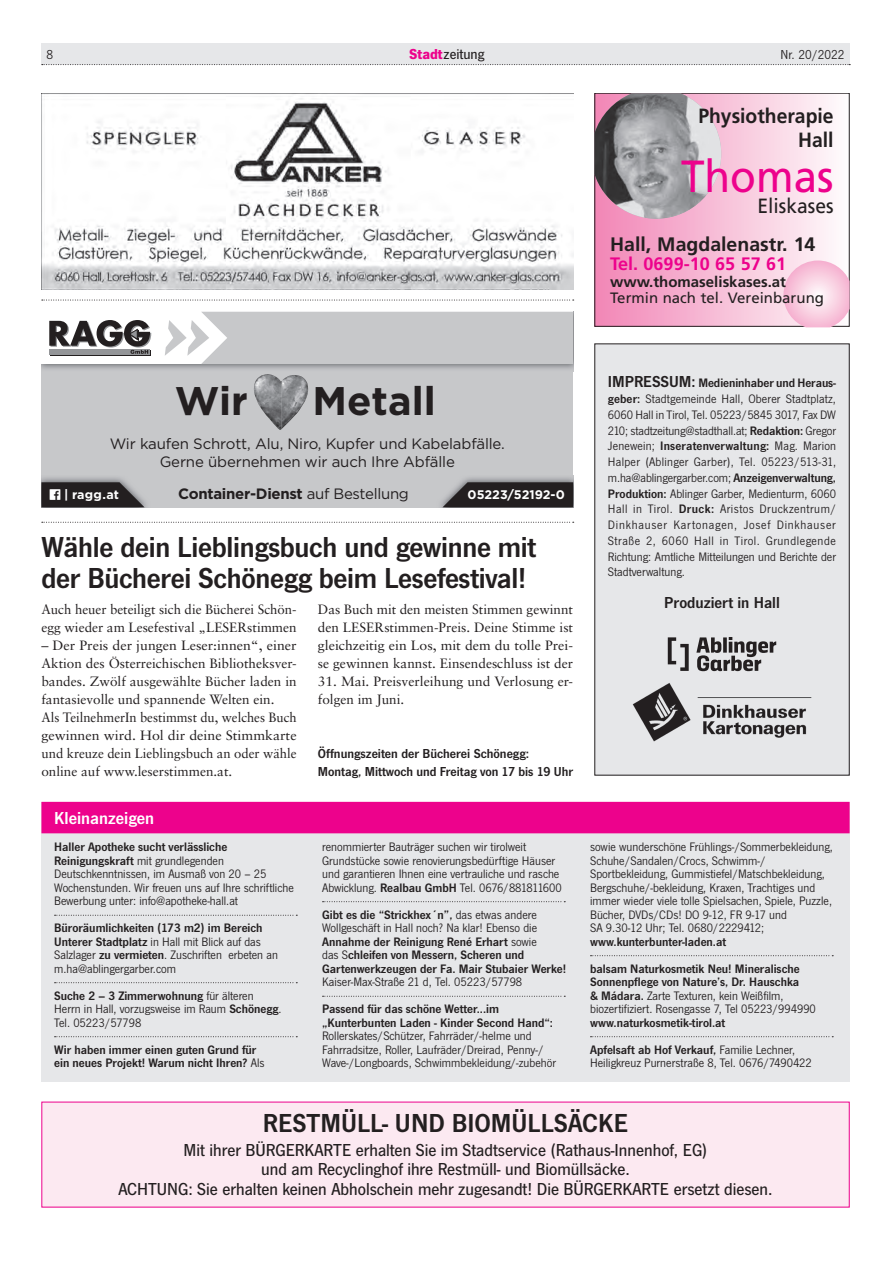
<style>
.page{position:relative;width:893px;height:1265px;background:#fff}
.page>*{position:absolute;margin:0;border:0;box-sizing:border-box;transform-origin:0 0}
.t1{font:45px "Frutiger";color:#ed028c;scale:.94 1}
.t2{font:700 39.9px "Gotham";color:#231f20}
.t3{font:600 30px/31.5px "News Got T";letter-spacing:-.01em;color:#231f20}
.t4{font:600 27px "News Got T";color:#231f20}
.t5{font:700 20.55px/24.8px "Frutiger";color:#231f20;text-align:right;scale:.94 1}
.t6{font:20.55px "Frutiger";color:#231f20;scale:.94 1}
.t7{font:700 19.5px "Frutiger";color:#231f20}
.t8{font:500 18px/19.5px "News Got T";color:#231f20;text-align:center}
.t9{font:700 18px "Frutiger";color:#ed028c}
.t10{font:600 18px "News Got T";color:#fff}
.t11{font:600 16.5px "News Got T";color:#231f20}
.t12{font:15px/18px "Gotham";letter-spacing:-.01em;color:#231f20;text-align:center}
.t13{font:700 15px "Gotham";letter-spacing:-.02em;color:#231f20}
.t14{font:15px "Frutiger";color:#231f20}
.t15{font:700 15px "Frutiger";color:#231f20}
.t16{font:500 15px "News Got T";color:#231f20}
.t17{font:13.5px/18px "Sabon";color:#231f20;scale:1.05 1}
.t18{font:13.5px/18px "Sabon";color:#231f20}
.t19{font:600 13.5px/18px "News Got T";color:#231f20}
.t20{font:13.5px "News Got T";color:#231f20}
.t21{font:12.75px/13.5px "News Got T";color:#231f20}
.t22{font:600 12.75px/13.5px "News Got T";color:#231f20}
.t23{font:700 12.45px "Gotham";color:#fff}
.s1{font-weight:700;color:#ed028c}
.s2{font-weight:400}
.s3{font-weight:600}
.s4{font-weight:600;font-size:16.5px}
</style>
<div class="page">
<div style="left:41px;top:43px;width:808px;height:22px;background:#e6e7e9"></div>
<svg style="left:42px;top:64px;width:808px;height:1px"></svg>
<div style="left:595px;top:344px;width:254px;height:431px;background:#e6e7e9"></div>
<img style="left:633px;top:683px;width:178px;height:58px">
<svg style="left:668px;top:637px;width:108px;height:34px"></svg>
<div style="left:41px;top:802px;width:808px;height:279px;background:#e6e7e9"></div>
<div style="left:41px;top:802px;width:808px;height:31px;background:#ed028c"></div>
<svg style="left:55px;top:915px;width:242px;height:1px"></svg>
<svg style="left:55px;top:982px;width:242px;height:1px"></svg>
<svg style="left:55px;top:1036px;width:242px;height:1px"></svg>
<svg style="left:322px;top:901px;width:243px;height:1px"></svg>
<svg style="left:322px;top:996px;width:243px;height:1px"></svg>
<svg style="left:590px;top:955px;width:243px;height:1px"></svg>
<svg style="left:590px;top:1036px;width:243px;height:1px"></svg>
<img style="left:41px;top:94px;width:532px;height:195px">
<div style="left:595px;top:94px;width:254px;height:232px;background:linear-gradient(to right,#f185b6,#fefbfc)"></div>
<img style="left:594px;top:94px;width:127px;height:125px">
<svg style="left:783px;top:260px;width:66px;height:67px;background:#f6cddf"></svg>
<svg style="left:42px;top:300px;width:532px;height:1px"></svg>
<div style="left:42px;top:1102px;width:807px;height:105px;background:#fce9f1"></div>
<div style="left:41px;top:312px;width:532px;height:195px;background:#c7c8ca"></div>
<svg style="left:442px;top:482px;width:131px;height:25px;background:#332f30"></svg>
<div style="left:41px;top:312px;width:532px;height:52px;background:#fff"></div>
<div style="left:51px;top:350px;width:100px;height:6px;background:#231f20"></div>
<div style="left:49px;top:349px;width:101px;height:6px;background:#939598"></div>
<svg style="left:49px;top:320px;width:102px;height:34px"></svg>
<img style="left:254px;top:374px;width:54px;height:28px">
<img style="left:257px;top:402px;width:47px;height:28px">
<svg style="left:165px;top:311px;width:409px;height:53px;background:#cccdcf"></svg>
<svg style="left:41px;top:521px;width:533px;height:2px"></svg>
<svg style="left:41px;top:482px;width:103px;height:26px;background:#373435"></svg>
<p class="t20" style="left:47px;top:47px;width:8px">8</p>
<p class="t16" style="left:409px;top:46px;width:77px"><span class="s1">Stadt</span>zeitung</p>
<p class="t20" style="left:780px;top:47px;width:65px">Nr. 20/2022</p>
<h3 class="t5" style="left:698px;top:103px;width:145px">Physiotherapie<br>Hall</h3>
<h1 class="t1" style="left:681px;top:150px;width:164px">Thomas</h1>
<h3 class="t6" style="left:757px;top:194px;width:83px">Eliskases</h3>
<h3 class="t7" style="left:610px;top:233px;width:207px">Hall, Magdalenastr. 14</h3>
<h3 class="t9" style="left:610px;top:253px;width:178px">Tel. 0699-10 65 57 61</h3>
<p class="t15" style="left:610px;top:273px;width:177px">www.thomaseliskases.at</p>
<p class="t14" style="left:610px;top:289px;width:215px">Termin nach tel. Vereinbarung</p>
<h2 class="t2" style="left:175px;top:374px;width:74px">Wir</h2>
<h2 class="t2" style="left:312px;top:374px;width:125px">Metall</h2>
<p class="t12" style="left:110px;top:435px;width:396px">Wir kaufen Schrott, Alu, Niro, Kupfer und Kabelabfälle.<br>Gerne übernehmen wir auch Ihre Abfälle</p>
<p class="t13" style="left:178px;top:484px;width:232px">Container-Dienst <span class="s2">auf Bestellung</span></p>
<p class="t23" style="left:64px;top:486px;width:57px">| ragg.at</p>
<p class="t23" style="left:467px;top:486px;width:99px">05223/52192-0</p>
<h3 class="t3" style="left:41px;top:530px;width:496px">Wähle dein Lieblingsbuch und gewinne mit der Bücherei Schönegg beim Lesefestival!</h3>
<p class="t18" style="left:41px;top:600px;width:257px">Auch heuer beteiligt sich die Bücherei Schön&shy;egg wieder am Lesefestival „LESERstimmen</p>
<p class="t17" style="left:41px;top:636px;width:244px">– Der Preis der jungen Leser:innen“, einer Aktion des Österreichischen Bibliotheksver&shy;bandes. Zwölf ausgewählte Bücher laden in fantasievolle und spannende Welten ein.<br>Als TeilnehmerIn bestimmst du, welches Buch gewinnen wird. Hol dir deine Stimmkarte und kreuze dein Lieblingsbuch an oder wähle online auf www.leserstimmen.at.</p>
<p class="t18" style="left:318px;top:600px;width:257px;text-align:justify">Das Buch mit den meisten Stimmen gewinnt den LESERstimmen-Preis. Deine Stimme ist gleichzeitig ein Los, mit dem du tolle Prei&shy;se gewinnen kannst. Einsendeschluss ist der</p>
<p class="t18" style="left:318px;top:672px;width:257px">31. Mai. Preisverleihung und Verlosung er&shy;folgen im Juni.</p>
<p class="t19" style="left:318px;top:744px;width:257px">Öffnungszeiten der Bücherei Schönegg:<br>Montag, Mittwoch und Freitag von 17 bis 19 Uhr</p>
<h3 class="t10" style="left:54px;top:807px;width:102px">Kleinanzeigen</h3>
<p class="t21" style="left:54px;top:840px;width:241px"><span class="s3">Haller Apotheke sucht verlässliche Reinigungskraft</span> mit grundlegenden Deutschkenntnissen, im Ausmaß von 20 – 25<br>Wochenstunden. Wir freuen uns auf Ihre schriftliche Bewerbung unter: info@apotheke-hall.at</p>
<p class="t21" style="left:54px;top:921px;width:225px"><span class="s3">Büroräumlichkeiten (173 m2) im Bereich Unterer Stadtplatz</span> in Hall mit Blick auf das Salzlager <span class="s3">zu vermieten</span>. Zuschriften erbeten an m.ha@ablingergarber.com</p>
<p class="t21" style="left:54px;top:988px;width:229px"><span class="s3">Suche 2 – 3 Zimmerwohnung</span> für älteren<br>Herrn in Hall, vorzugsweise im Raum <span class="s3">Schönegg</span>.<br>Tel. 05223/57798</p>
<p class="t22" style="left:54px;top:1042px;width:212px">Wir haben immer einen guten Grund für ein neues Projekt! Warum nicht Ihren? <span class="s2">Als</span></p>
<p class="t21" style="left:322px;top:840px;width:241px">renommierter Bauträger suchen wir tirolweit Grundstücke sowie renovierungsbedürftige Häuser und garantieren Ihnen eine vertrauliche und rasche Abwicklung. <span class="s3">Realbau GmbH</span> Tel. 0676/881811600</p>
<p class="t22" style="left:322px;top:907px;width:245px">Gibt es die “Strickhex´n”, <span class="s2">das etwas andere Wollgeschäft in Hall noch? Na klar! Ebenso die </span>Annahme der Reinigung René Erhart <span class="s2">sowie<br>das S</span>chleifen von Messern, Scheren und Gartenwerkzeugen der Fa. Mair Stubaier Werke!</p>
<p class="t21" style="left:322px;top:975px;width:202px">Kaiser-Max-Straße 21 d, Tel. 05223/57798</p>
<p class="t22" style="left:322px;top:1002px;width:232px">Passend für das schöne Wetter...im „Kunterbunten Laden - Kinder Second Hand“:</p>
<p class="t21" style="left:322px;top:1029px;width:235px">Rollerskates/Schützer, Fahrräder/-helme und<br>Fahrradsitze, Roller, Laufräder/Dreirad, Penny-/<br>Wave-/Longboards, Schwimmbekleidung/-zubehör</p>
<p class="t21" style="left:608px;top:375px;width:230px;line-height:15.8px;text-align:justify"><span class="s4">IMPRESSUM:</span> <span class="s3">Medieninhaber und Heraus&shy;geber:</span> Stadtgemeinde Hall, Oberer Stadtplatz, 6060 Hall in Tirol, Tel. 05223/5845 3017, Fax DW 210; stadtzeitung@ stadthall.at; <span class="s3">Redaktion:</span> Gregor Jenewein; <span class="s3">Inseraten verwaltung:</span> Mag. Marion Halper (Ablinger Garber), Tel. 05223/513-31, m.ha@ablingergarber.com; <span class="s3">Anzeigenverwaltung, Produktion:</span> Ablinger Garber, Medienturm, 6060<br>Hall in Tirol. <span class="s3">Druck:</span> Aristos Druckzentrum/ Dinkhauser Kartonagen, Josef Dinkhauser Straße 2, 6060 Hall in Tirol. Grundlegende Richtung: Amtliche Mitteilungen und Berichte der Stadtverwaltung.</p>
<p class="t11" style="left:664px;top:593px;width:117px">Produziert in Hall</p>
<p class="t21" style="left:590px;top:840px;width:244px">sowie wunderschöne Frühlings-/Sommerbekleidung, Schuhe/Sandalen/Crocs, Schwimm-/ Sportbekleidung, Gummistiefel/Matschbekleidung, Bergschuhe/-bekleidung, Kraxen, Trachtiges und immer wieder viele tolle Spielsachen, Spiele, Puzzle, Bücher, DVDs/CDs! DO 9-12, FR 9-17 und<br>SA 9.30-12 Uhr; Tel. 0680/2229412;</p>
<p class="t22" style="left:590px;top:927px;width:211px;line-height:27px">www.kunterbunter-laden.at<br>balsam Naturkosmetik Neu! Mineralische</p>
<p class="t21" style="left:590px;top:975px;width:227px"><span class="s3">Sonnenpflege von Nature’s, Dr. Hauschka<br>&amp; Mádara.</span> Zarte Texturen, kein Weißfilm, biozertifiziert. Rosengasse 7, Tel 05223/994990</p>
<p class="t22" style="left:590px;top:1008px;width:206px;line-height:27px">www.naturkosmetik-tirol.at<br>Apfelsaft ab Hof Verkauf, <span class="s2">Familie Lechner,</span></p>
<p class="t21" style="left:590px;top:1056px;width:223px">Heiligkreuz Purnerstraße 8, Tel. 0676/7490422</p>
<h3 class="t4" style="left:263px;top:1107px;width:367px">RESTMÜLL- UND BIOMÜLLSÄCKE</h3>
<h3 class="t8" style="left:118px;top:1140px;width:656px">Mit ihrer BÜRGERKARTE erhalten Sie im Stadtservice (Rathaus-Innenhof, EG)<br>und am Recyclinghof ihre Restmüll- und Biomüllsäcke.<br>ACHTUNG: Sie erhalten keinen Abholschein mehr zugesandt! Die BÜRGERKARTE ersetzt diesen.</h3>
</div>
